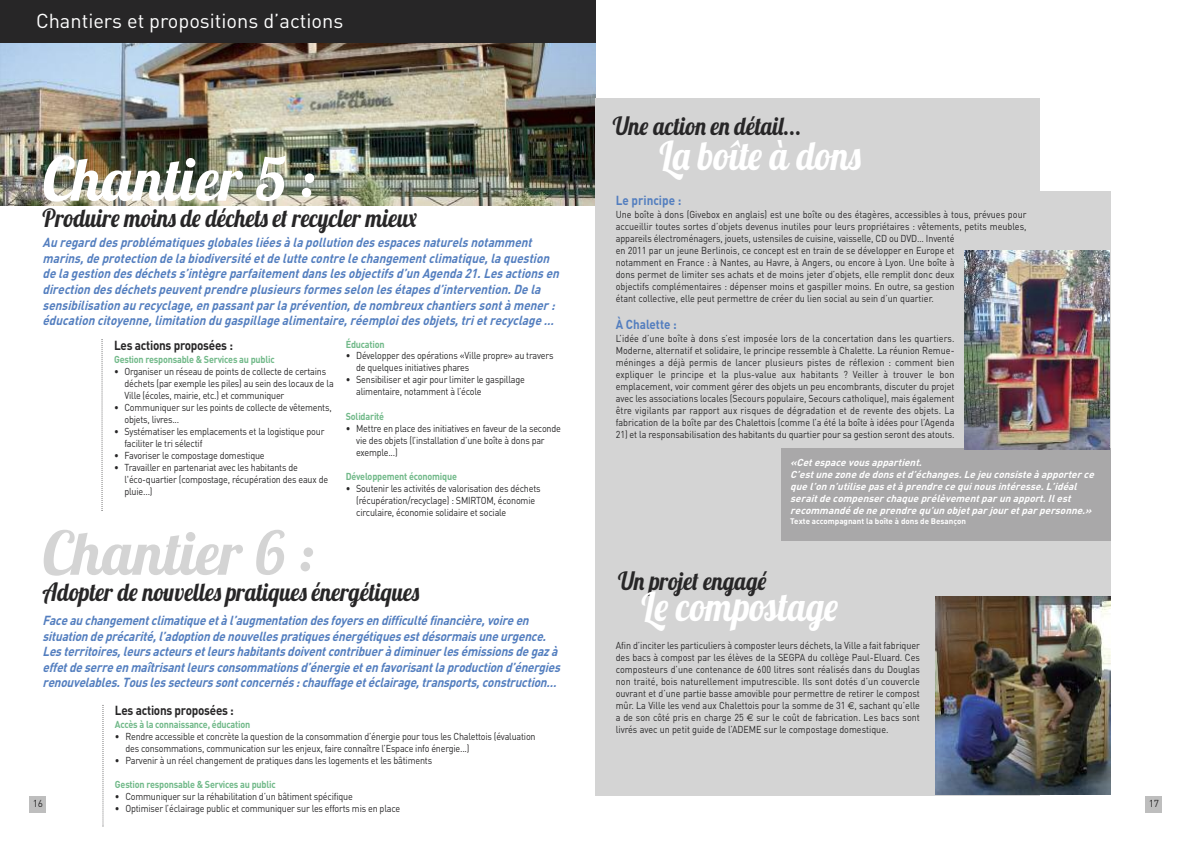
<style>
.page{position:relative;width:1191px;height:842px;background:#fff}
.page>*{position:absolute;margin:0;border:0;box-sizing:border-box;transform-origin:0 0}
.t1{font:60px "Lobster 1.4";color:#d4d4d4}
.t2{font:60px "Lobster 1.4";color:#fff}
.t3{font:40px "Lobster 1.4";color:#fff;scale:.9 1}
.t4{font:25px "Lobster 1.4";color:#272627;scale:.9 1}
.t5{font:20px "DIN";color:#fff}
.t6{font:italic 700 13px/15.6px "DIN";color:#537ebf;scale:.9 1}
.t7{font:700 13px "DIN";letter-spacing:-.02em;color:#272627;scale:.9 1}
.t8{font:700 13px "DIN";color:#537ebf;scale:.9 1}
.t9{font:10px/12px "DIN";letter-spacing:-.02em;color:#272627;scale:.9 1}
.t10{font:10px/12px "DIN";color:#272627;scale:.9 1}
.t11{font:italic 700 10px/12px "DIN";color:#fff}
.t12{font:700 10px "DIN";letter-spacing:-.02em;color:#71b989;scale:.9 1}
.t13{font:10px "DIN";letter-spacing:-.02em;color:#272627}
.t14{font:700 8px "DIN";color:#fff}
.s1{color:#fff}
.s2{font-family:"Euro Sans"}
</style>
<div class="page">
<img style="left:0;top:43px;width:595px;height:162px">
<div style="left:0;top:0;width:595px;height:43px;background:#272627"></div>
<svg style="left:101px;top:339px;width:1px;height:172px"></svg>
<svg style="left:102px;top:705px;width:1px;height:121px"></svg>
<div style="left:595px;top:98px;width:445px;height:698px;background:#d4d4d4"></div>
<div style="left:924px;top:192px;width:186px;height:516px;background:#d4d4d4"></div>
<div style="left:781px;top:449px;width:329px;height:92px;background:#a9a8a9"></div>
<div style="left:1145px;top:796px;width:17px;height:17px;background:#bebebe"></div>
<div style="left:30px;top:796px;width:16px;height:17px;background:#bebebe"></div>
<img style="left:964px;top:250px;width:145px;height:199px">
<img style="left:935px;top:597px;width:175px;height:198px">
<h3 class="t5" style="left:36px;top:9px;width:309px">Chantiers et propositions d’actions</h3>
<h1 class="t2" style="left:43px;top:141px;width:274px">Chantier 5 :</h1>
<h3 class="t4" style="left:43px;top:202px;width:417px">Produire moins de déchets et recycler mieux</h3>
<p class="t6" style="left:43px;top:235px;width:575px">Au regard des problématiques globales liées à la pollution des espaces naturels notamment marins, de protection de la biodiversité et de lutte contre le changement climatique, la question de la gestion des déchets s’intègre parfaitement dans les objectifs d’un Agenda 21. Les actions en direction des déchets peuvent prendre plusieurs formes selon les étapes d’intervention. De la sensibilisation au recyclage, en passant par la prévention, de nombreux chantiers sont à mener : éducation citoyenne, limitation du gaspillage alimentaire, réemploi des objets, tri et recyclage …</p>
<h3 class="t7" style="left:114px;top:338px;width:134px">Les actions proposées :</h3>
<p class="t12" style="left:114px;top:354px;width:180px">Gestion responsable &amp; Services au public</p>
<p class="t9" style="left:124px;top:366px;width:234px;text-indent:-10px">• Organiser un réseau de points de collecte de certains déchets (par exemple les piles) au sein des locaux de la<br>Ville (écoles, mairie, etc.) et communiquer</p>
<p class="t9" style="left:124px;top:402px;width:232px;text-indent:-10px">• Communiquer sur les points de collecte de vêtements, objets, livres...</p>
<p class="t9" style="left:124px;top:426px;width:224px;text-indent:-10px">• Systématiser les emplacements et la logistique pour faciliter le tri sélectif</p>
<p class="t9" style="left:114px;top:450px;width:169px">• Favoriser le compostage domestique</p>
<p class="t9" style="left:124px;top:462px;width:228px;text-indent:-10px">• Travailler en partenariat avec les habitants de l'éco-quartier (compostage, récupération des eaux de pluie...)</p>
<p class="t12" style="left:346px;top:338px;width:45px">Éducation</p>
<p class="t9" style="left:356px;top:350px;width:221px;text-indent:-10px">• Développer des opérations «Ville propre» au travers de quelques initiatives phares</p>
<p class="t9" style="left:356px;top:374px;width:189px;text-indent:-10px">• Sensibiliser et agir pour limiter le gaspillage alimentaire, notamment à l’école</p>
<p class="t12" style="left:346px;top:410px;width:44px">Solidarité</p>
<p class="t9" style="left:356px;top:422px;width:229px;text-indent:-10px">• Mettre en place des initiatives en faveur de la seconde vie des objets (l’installation d’une boîte à dons par exemple...)</p>
<p class="t12" style="left:346px;top:471px;width:125px">Développement économique</p>
<p class="t9" style="left:356px;top:482px;width:206px;text-indent:-10px">• Soutenir les activités de valorisation des déchets (récupération/recyclage) : SMIRTOM, économie circulaire, économie solidaire et sociale</p>
<h3 class="t4" style="left:613px;top:110px;width:211px">Une action en détail...</h3>
<h2 class="t3" style="left:659px;top:130px;width:226px">La boîte à dons</h2>
<h3 class="t8" style="left:616px;top:193px;width:74px">Le principe :</h3>
<p class="t10" style="left:616px;top:209px;width:458px">Une boîte à dons (Givebox en anglais) est une boîte ou des étagères, accessibles à tous, prévues pour accueillir toutes sortes d’objets devenus inutiles pour leurs propriétaires : vêtements, petits meubles, appareils électroménagers, jouets, ustensiles de cuisine, vaisselle, CD ou DVD… Inventé<br>en 2011 par un jeune Berlinois, ce concept est en train de se développer en Europe et<br>notamment en France : à Nantes, au Havre, à Angers, ou encore à Lyon. Une boîte à<br>dons permet de limiter ses achats et de moins jeter d’objets, elle remplit donc deux<br>objectifs complémentaires : dépenser moins et gaspiller moins. En outre, sa gestion<br>étant collective, elle peut permettre de créer du lien social au sein d’un quartier.</p>
<h3 class="t8" style="left:616px;top:317px;width:69px">À Chalette :</h3>
<p class="t9" style="left:616px;top:332px;width:378px;text-align:justify">L’idée d’une boîte à dons s’est imposée lors de la concertation dans les quartiers.<br>Moderne, alternatif et solidaire, le principe ressemble à Chalette. La réunion Remue&shy;méninges a déjà permis de lancer plusieurs pistes de réflexion : comment bien expliquer le principe et la plus-value aux habitants ? Veiller à trouver le bon emplacement, voir comment gérer des objets un peu encombrants, discuter du projet avec les associations locales (Secours populaire, Secours catholique), mais également être vigilants par rapport aux risques de dégradation et de revente des objets. La fabrication de la boîte par des Chalettois (comme l’a été la boîte à idées pour l’Agenda</p>
<p class="t9" style="left:616px;top:428px;width:378px">21) et la responsabilisation des habitants du quartier pour sa gestion seront des atouts.</p>
<p class="t11" style="left:790px;top:456px;width:305px">«Cet espace vous appartient.<br>C’est une zone de dons et d’échanges. Le jeu consiste à apporter ce que l’on n’utilise pas et à prendre ce qui nous intéresse. L’idéal serait de compenser chaque prélèvement par un apport. Il est recommandé de ne prendre qu’un objet par jour et par personne.»</p>
<p class="t14" style="left:790px;top:517px;width:177px">Texte accompagnant la boîte à dons de Besançon</p>
<h1 class="t1" style="left:43px;top:515px;width:302px">Chantier 6 : <span class="s1">:</span></h1>
<h3 class="t4" style="left:43px;top:576px;width:421px">Adopter de nouvelles pratiques énergétiques</h3>
<h3 class="t4" style="left:618px;top:565px;width:166px">Un projet engagé</h3>
<h2 class="t3" style="left:641px;top:581px;width:220px">Le compostage</h2>
<p class="t6" style="left:43px;top:613px;width:576px">Face au changement climatique et à l’augmentation des foyers en difficulté financière, voire en situation de précarité, l’adoption de nouvelles pratiques énergétiques est désormais une urgence.<br>Les territoires, leurs acteurs et leurs habitants doivent contribuer à diminuer les émissions de gaz à effet de serre en maîtrisant leurs consommations d’énergie et en favorisant la production d’énergies renouvelables. Tous les secteurs sont concernés : chauffage et éclairage, transports, construction…</p>
<p class="t9" style="left:616px;top:639px;width:339px;text-align:justify">Afin d’inciter les particuliers à composter leurs déchets, la Ville a fait fabriquer des bacs à compost par les élèves de la SEGPA du collège Paul-Eluard. Ces composteurs d’une contenance de 600 litres sont réalisés dans du Douglas non traité, bois naturellement imputrescible. Ils sont dotés d’un couvercle ouvrant et d’une partie basse amovible pour permettre de retirer le compost mûr. La Ville les vend aux Chalettois pour la somme de 31 <span class="s2">€</span>, sachant qu’elle a de son côté pris en charge 25 <span class="s2">€</span> sur le coût de fabrication. Les bacs sont livrés avec un petit guide de l’ADEME sur le compostage domestique.</p>
<h3 class="t7" style="left:115px;top:702px;width:134px">Les actions proposées :</h3>
<p class="t12" style="left:115px;top:718px;width:152px">Accès à la connaissance, éducation</p>
<p class="t9" style="left:125px;top:730px;width:457px;text-indent:-10px">• Rendre accessible et concrète la question de la consommation d’énergie pour tous les Chalettois (évaluation des consommations, communication sur les enjeux, faire connaître l’Espace info énergie...)</p>
<p class="t9" style="left:115px;top:754px;width:354px">• Parvenir à un réel changement de pratiques dans les logements et les bâtiments</p>
<p class="t12" style="left:115px;top:779px;width:180px">Gestion responsable &amp; Services au public</p>
<p class="t9" style="left:115px;top:790px;width:266px">• Communiquer sur la réhabilitation d’un bâtiment spécifique</p>
<p class="t9" style="left:115px;top:802px;width:318px">• Optimiser l’éclairage public et communiquer sur les efforts mis en place</p>
<p class="t13" style="left:33px;top:798px;width:12px">16</p>
<p class="t13" style="left:1148px;top:798px;width:12px">17</p>
</div>
